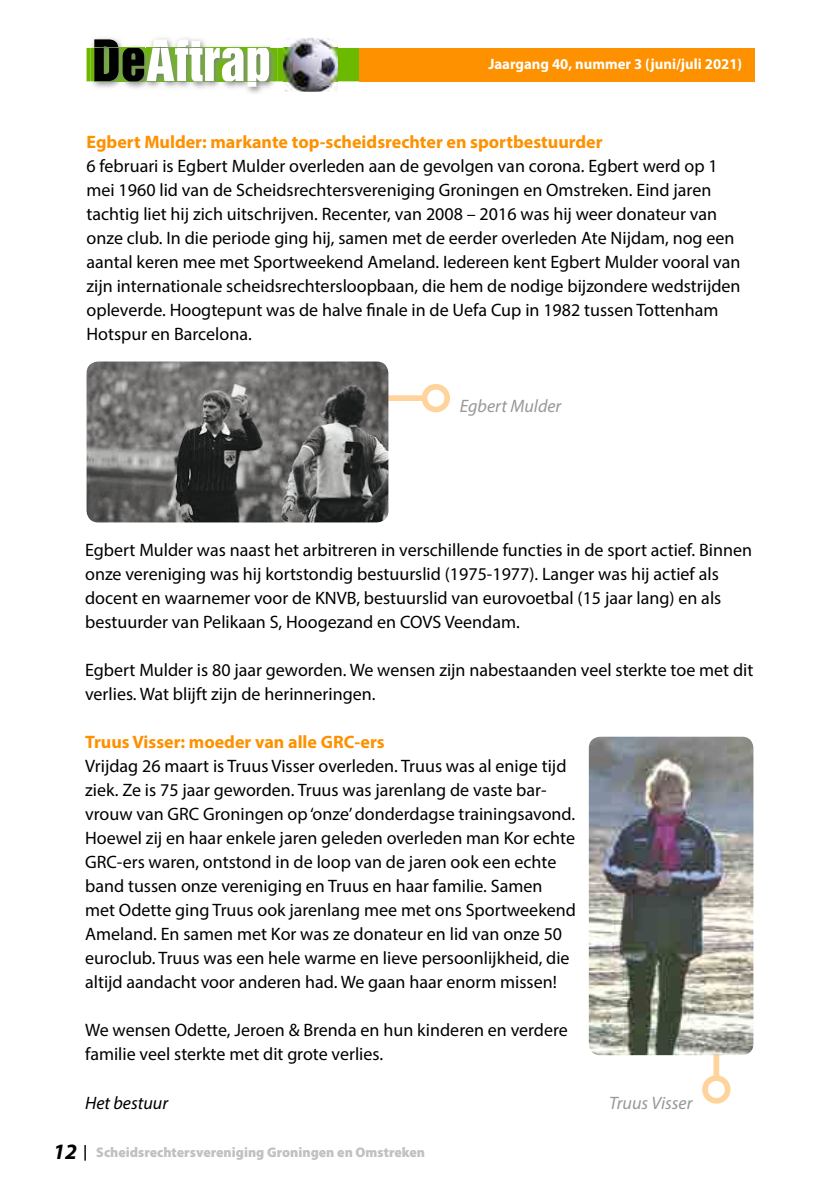
<style>
.page{position:relative;width:840px;height:1191px;background:#fff}
.page>*{position:absolute;margin:0;border:0;box-sizing:border-box;transform-origin:0 0}
.t1{font:52px "Helvetica Inserat";color:#fff}
.t2{font:18px/24px "Myriad Pro";color:#000}
.t3{font:700 18px "Myriad Pro";color:#fd9100}
.t4{font:italic 18px "Myriad Pro";color:#989896}
.t5{font:italic 18px "Myriad Pro";color:#000}
.t6{font:700 15px "Myriad Pro";color:#fff}
.t7{font:900 14px "Myriad Pro";color:#c1c1c0}
.s1{color:#000}
.s2{font-weight:700;font-style:italic;font-size:22px;color:#000}
</style>
<div class="page">
<img style="left:90px;top:38px;width:187px;height:56px">
<img style="left:94px;top:39px;width:50px;height:43px">
<img style="left:146px;top:39px;width:123px;height:48px">
<svg style="left:86px;top:48px;width:273px;height:33px"></svg>
<img style="left:90px;top:48px;width:187px;height:33px">
<img style="left:94px;top:48px;width:50px;height:33px">
<img style="left:146px;top:48px;width:123px;height:33px">
<div style="left:359px;top:48px;width:395px;height:33px;background:#fd9100"></div>
<img style="left:283px;top:38px;width:54px;height:54px">
<img style="left:283px;top:48px;width:54px;height:33px">
<svg style="left:84px;top:1145px;width:2px;height:15px"></svg>
<div style="left:713px;top:988px;width:5px;height:90px;background:#ffd39c"></div>
<div style="left:701px;top:1075px;width:29px;height:28px;border:6px solid #ffd39c;border-radius:50%"></div>
<div style="left:334px;top:395px;width:90px;height:6px;background:#ffd39c"></div>
<div style="left:421px;top:384px;width:29px;height:28px;border:6px solid #ffd39c;border-radius:50%"></div>
<img style="left:588px;top:736px;width:165px;height:319px">
<img style="left:86px;top:361px;width:302px;height:161px">
<h1 class="t1" style="left:92px;top:30px;width:180px"><span class="s1">De</span>Aftrap</h1>
<p class="t6" style="left:488px;top:54px;width:255px">Jaargang 40, nummer 3 (juni/juli 2021)</p>
<p class="t3" style="left:86px;top:130px;width:517px">Egbert Mulder: markante top-scheidsrechter en sportbestuurder</p>
<p class="t2" style="left:86px;top:154px;width:655px">6 februari is Egbert Mulder overleden aan de gevolgen van corona. Egbert werd op 1 mei 1960 lid van de Scheidsrechtersvereniging Groningen en Omstreken. Eind jaren tachtig liet hij zich uitschrijven. Recenter, van 2008 – 2016 was hij weer donateur van onze club. In die periode ging hij, samen met de eerder overleden Ate Nijdam, nog een aantal keren mee met Sportweekend Ameland. Iedereen kent Egbert Mulder vooral van zijn internationale scheidsrechtersloopbaan, die hem de nodige bijzondere wedstrijden opleverde. Hoogtepunt was de halve finale in de Uefa Cup in 1982 tussen Tottenham Hotspur en Barcelona.</p>
<p class="t4" style="left:459px;top:395px;width:103px">Egbert Mulder</p>
<p class="t2" style="left:85px;top:538px;width:668px">Egbert Mulder was naast het arbitreren in verschillende functies in de sport actief. Binnen onze vereniging was hij kortstondig bestuurslid (1975-1977). Langer was hij actief als docent en waarnemer voor de KNVB, bestuurslid van eurovoetbal (15 jaar lang) en als bestuurder van Pelikaan S, Hoogezand en COVS Veendam.</p>
<p class="t2" style="left:85px;top:658px;width:669px">Egbert Mulder is 80 jaar geworden. We wensen zijn nabestaanden veel sterkte toe met dit verlies. Wat blijft zijn de herinneringen.</p>
<p class="t3" style="left:85px;top:730px;width:301px">Truus Visser: moeder van alle GRC-ers</p>
<p class="t2" style="left:85px;top:754px;width:492px">Vrijdag 26 maart is Truus Visser overleden. Truus was al enige tijd ziek. Ze is 75 jaar geworden. Truus was jarenlang de vaste bar&shy;vrouw van GRC Groningen op ‘onze’ donderdagse trainingsavond.<br>Hoewel zij en haar enkele jaren geleden overleden man Kor echte GRC-ers waren, ontstond in de loop van de jaren ook een echte band tussen onze vereniging en Truus en haar familie. Samen met Odette ging Truus ook jarenlang mee met ons Sportweekend Ameland. En samen met Kor was ze donateur en lid van onze 50 euroclub. Truus was een hele warme en lieve persoonlijkheid, die altijd aandacht voor anderen had. We gaan haar enorm missen!</p>
<p class="t2" style="left:85px;top:1018px;width:484px">We wensen Odette, Jeroen &amp; Brenda en hun kinderen en verdere familie veel sterkte met dit grote verlies.</p>
<p class="t5" style="left:85px;top:1091px;width:84px">Het bestuur</p>
<p class="t4" style="left:608px;top:1091px;width:85px">Truus Visser</p>
<p class="t7" style="left:53px;top:1142px;width:373px"><span class="s2">12</span> Scheidsrechtersvereniging Groningen en Omstreken</p>
</div>
